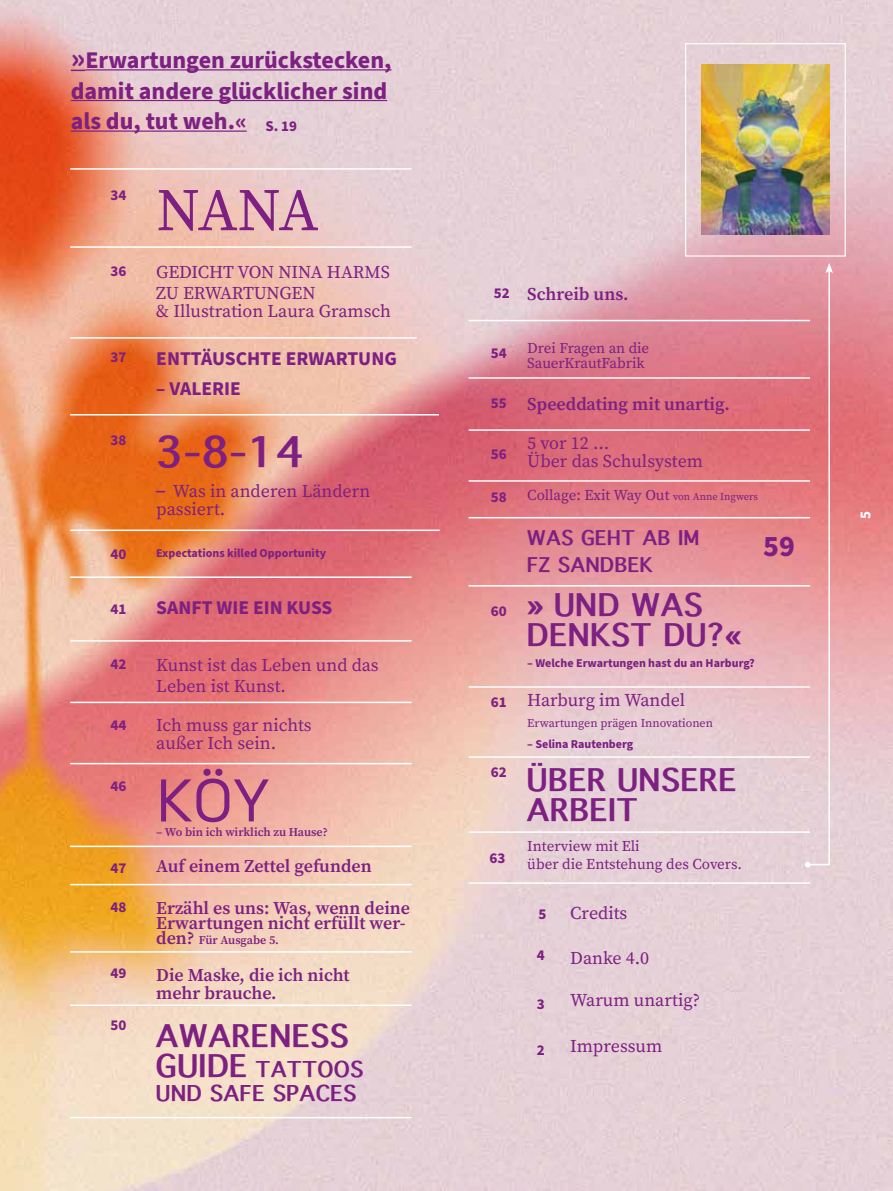
<style>
.page{position:relative;width:893px;height:1191px;background:#fff}
.page>*{position:absolute;margin:0;border:0;box-sizing:border-box;transform-origin:0 0}
.t1{font:60px "Source Serif Pro";color:#7d2082}
.t2{font:300 60px "Space Grotesk";color:#7d2082}
.t3{font:700 40.5px "Thonburi";color:#7d2082}
.t4{font:700 30px/30px "Thonburi";letter-spacing:.04em;color:#7d2082}
.t5{font:700 29.85px "Source Sans Pro";color:#7d2082}
.t6{font:700 24px/30.6px "Source Sans Pro";color:#7d2082}
.t7{font:700 21px/24px "Thonburi";letter-spacing:.04em;color:#7d2082}
.t8{font:700 19.5px "Source Sans Pro";color:#7d2082}
.t9{font:700 19.5px/27px "Thonburi";letter-spacing:.04em;color:#7d2082}
.t10{font:18px/18px "Source Serif Pro";color:#7d2082}
.t11{font:600 18px/15px "Source Serif Pro";color:#7d2082}
.t12{font:15px/15px "Source Serif Pro";letter-spacing:-.005em;color:#7d2082}
.t13{font:700 15px "Source Sans Pro";color:#7d2082}
.t14{font:700 15px "Source Sans Pro";color:#fff}
.t15{font:700 12px "Source Sans Pro";color:#7d2082}
.t16{font:600 12px "Source Serif Pro";color:#7d2082}
.t17{font:12px "Source Serif Pro";color:#7d2082}
.s1{font-size:30px}
.s2{font-family:"Thonburi";font-weight:700}
.s3{font-size:18px}
.s4{font-size:10.5px}
</style>
<div class="page">
<img style="left:0;top:0;width:893px;height:1191px">
<hr style="left:70px;top:246px;width:342px;height:2px;background:#fff">
<hr style="left:70px;top:168px;width:342px;height:2px;background:#fff">
<hr style="left:70px;top:337px;width:347px;height:2px;background:#fff">
<hr style="left:70px;top:414px;width:369px;height:1px;background:#fff">
<hr style="left:70px;top:576px;width:342px;height:2px;background:#fff">
<hr style="left:70px;top:640px;width:342px;height:1px;background:#fff">
<hr style="left:70px;top:529px;width:370px;height:2px;background:#fff">
<hr style="left:70px;top:701px;width:342px;height:2px;background:#fff">
<hr style="left:70px;top:763px;width:342px;height:1px;background:#fff">
<hr style="left:70px;top:845px;width:342px;height:2px;background:#fff">
<hr style="left:70px;top:884px;width:342px;height:1px;background:#fff">
<hr style="left:70px;top:1116px;width:342px;height:2px;background:#fff">
<hr style="left:70px;top:1004px;width:342px;height:2px;background:#fff">
<hr style="left:70px;top:951px;width:342px;height:1px;background:#fff">
<hr style="left:469px;top:882px;width:341px;height:2px;background:#fff">
<hr style="left:469px;top:831px;width:341px;height:2px;background:#fff">
<svg style="left:71px;top:70px;width:14px;height:1px"></svg>
<hr style="left:85px;top:69px;width:306px;height:1px;background:#7d2082">
<hr style="left:71px;top:100px;width:316px;height:1px;background:#7d2082">
<hr style="left:71px;top:130px;width:176px;height:2px;background:#7d2082">
<hr style="left:469px;top:377px;width:341px;height:2px;background:#fff">
<hr style="left:469px;top:320px;width:341px;height:1px;background:#fff">
<hr style="left:469px;top:429px;width:341px;height:2px;background:#fff">
<hr style="left:469px;top:480px;width:341px;height:2px;background:#fff">
<hr style="left:469px;top:517px;width:341px;height:1px;background:#fff">
<hr style="left:469px;top:585px;width:341px;height:1px;background:#fff">
<hr style="left:469px;top:686px;width:341px;height:1px;background:#fff">
<hr style="left:469px;top:756px;width:341px;height:2px;background:#fff">
<img style="left:702px;top:65px;width:127px;height:170px">
<svg style="left:805px;top:263px;width:28px;height:604px;background:#e8aab0"></svg>
<div style="left:685px;top:43px;width:161px;height:214px;border:1px solid #fff"></div>
<h3 class="t6" style="left:71px;top:45px;width:322px"><span class="s1">»</span>Erwartungen zurückstecken, damit andere glücklicher sind als du, tut weh.«</h3>
<p class="t13" style="left:265px;top:116px;width:33px">S. 19</p>
<p class="t13" style="left:110px;top:185px;width:17px">34</p>
<p class="t13" style="left:110px;top:261px;width:17px">36</p>
<p class="t13" style="left:110px;top:347px;width:17px">37</p>
<p class="t13" style="left:110px;top:430px;width:17px">38</p>
<p class="t13" style="left:110px;top:543px;width:17px">40</p>
<p class="t13" style="left:110px;top:599px;width:17px">41</p>
<p class="t13" style="left:110px;top:654px;width:17px">42</p>
<p class="t13" style="left:110px;top:715px;width:17px">44</p>
<p class="t13" style="left:110px;top:775px;width:17px">46</p>
<p class="t13" style="left:110px;top:857px;width:17px">47</p>
<p class="t13" style="left:110px;top:897px;width:17px">48</p>
<p class="t13" style="left:110px;top:962px;width:17px">49</p>
<p class="t13" style="left:110px;top:1015px;width:17px">50</p>
<h1 class="t1" style="left:156px;top:175px;width:164px">NANA</h1>
<p class="t10" style="left:156px;top:262px;width:235px;line-height:21px">GEDICHT VON NINA HARMS<br>ZU ERWARTUNGEN</p>
<p class="t10" style="left:156px;top:303px;width:236px">&amp; Illustration Laura Gramsch</p>
<p class="t8" style="left:156px;top:345px;width:242px">ENTTÄUSCHTE ERWARTUNG</p>
<p class="t8" style="left:156px;top:375px;width:86px">– VALERIE</p>
<h2 class="t3" style="left:156px;top:429px;width:148px">3-8-14</h2>
<p class="t10" style="left:156px;top:483px;width:216px"><span class="s2">–</span> Was in anderen Ländern passiert.</p>
<p class="t15" style="left:156px;top:545px;width:171px">Expectations killed Opportunity</p>
<p class="t8" style="left:156px;top:594px;width:178px">SANFT WIE EIN KUSS</p>
<p class="t10" style="left:156px;top:655px;width:224px;line-height:21px">Kunst ist das Leben und das<br>Leben ist Kunst.</p>
<p class="t10" style="left:156px;top:717px;width:157px">Ich muss gar nichts außer Ich sein.</p>
<h1 class="t2" style="left:156px;top:756px;width:115px">KÖY</h1>
<p class="t16" style="left:156px;top:824px;width:173px">– Wo bin ich wirklich zu Hause?</p>
<p class="t11" style="left:156px;top:858px;width:217px">Auf einem Zettel gefunden</p>
<p class="t11" style="left:156px;top:900px;width:255px">Erzähl es uns: Was, wenn deine<br>Erwartungen nicht erfüllt wer-</p>
<p class="t16" style="left:156px;top:932px;width:124px"><span class="s3">den?</span> Für Ausgabe 5.</p>
<p class="t11" style="left:156px;top:965px;width:195px;line-height:18px">Die Maske, die ich nicht mehr brauche.</p>
<h3 class="t4" style="left:156px;top:1021px;width:193px">AWARENESS</h3>
<p class="t7" style="left:156px;top:1057px;width:208px"><span class="s1">GUIDE</span> TATTOOS<br>UND SAFE SPACES</p>
<p class="t13" style="left:494px;top:283px;width:17px">52</p>
<p class="t13" style="left:491px;top:342px;width:17px">54</p>
<p class="t13" style="left:491px;top:393px;width:17px">55</p>
<p class="t13" style="left:491px;top:443px;width:17px">56</p>
<p class="t13" style="left:491px;top:486px;width:17px">58</p>
<p class="t13" style="left:491px;top:601px;width:17px">60</p>
<p class="t13" style="left:491px;top:692px;width:17px">61</p>
<p class="t13" style="left:491px;top:761px;width:17px">62</p>
<p class="t13" style="left:490px;top:847px;width:17px">63</p>
<p class="t11" style="left:527px;top:286px;width:103px">Schreib uns.</p>
<p class="t12" style="left:527px;top:341px;width:123px">Drei Fragen an die<br>SauerKrautFabrik</p>
<p class="t11" style="left:527px;top:396px;width:204px">Speeddating mit unartig.</p>
<p class="t10" style="left:527px;top:435px;width:177px">5 vor 12 …<br>Über das Schulsystem</p>
<p class="t12" style="left:527px;top:488px;width:232px">Collage: Exit Way Out <span class="s4">von Anne Ingwers</span></p>
<p class="t9" style="left:527px;top:525px;width:173px">WAS GEHT AB IM<br>FZ SANDBEK</p>
<h3 class="t4" style="left:527px;top:590px;width:216px">» UND WAS<br>DENKST DU?«</h3>
<p class="t15" style="left:527px;top:654px;width:229px">– Welche Erwartungen hast du an Harburg?</p>
<p class="t10" style="left:527px;top:691px;width:159px">Harburg im Wandel</p>
<p class="t17" style="left:527px;top:716px;width:187px">Erwartungen prägen Innovationen</p>
<p class="t15" style="left:527px;top:735px;width:108px">– Selina Rautenberg</p>
<h3 class="t4" style="left:527px;top:765px;width:210px">ÜBER UNSERE<br>ARBEIT</h3>
<p class="t12" style="left:527px;top:837px;width:216px;line-height:18px">Interview mit Eli<br>über die Entstehung des Covers.</p>
<p class="t10" style="left:570px;top:905px;width:59px">Credits</p>
<p class="t10" style="left:570px;top:950px;width:81px">Danke 4.0</p>
<p class="t10" style="left:570px;top:992px;width:132px">Warum unartig?</p>
<p class="t10" style="left:570px;top:1037px;width:94px">Impressum</p>
<h3 class="t5" style="left:763px;top:526px;width:33px">59</h3>
<p class="t13" style="left:539px;top:903px;width:9px">5</p>
<p class="t13" style="left:537px;top:945px;width:9px">4</p>
<p class="t13" style="left:537px;top:994px;width:9px">3</p>
<p class="t13" style="left:537px;top:1039px;width:9px">2</p>
<p class="t14" style="left:855px;top:519px;width:9px;rotate:-90deg">5</p>
</div>
